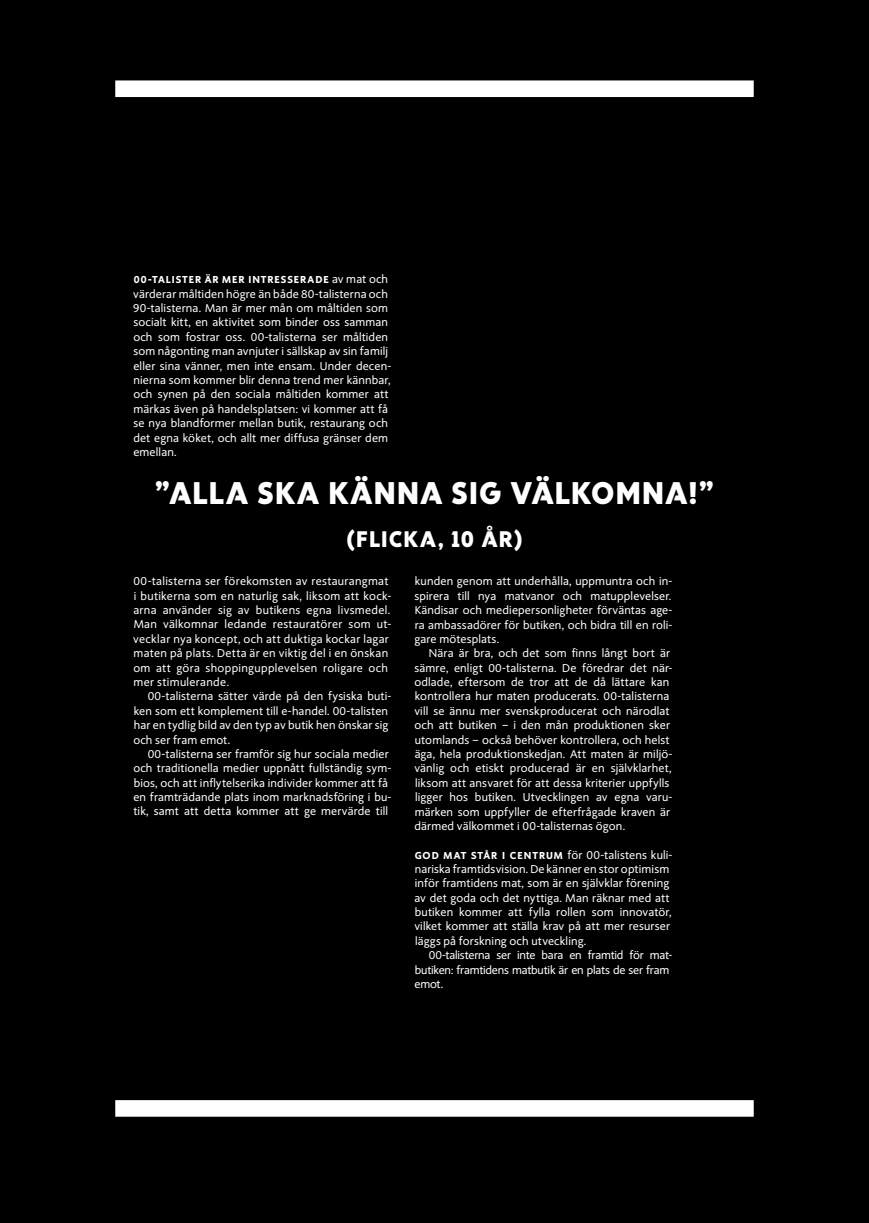
<style>
.page{position:relative;width:869px;height:1223px;background:#fff}
.page>*{position:absolute;margin:0;border:0;box-sizing:border-box;transform-origin:0 0}
.t1{font:900 31.25px "ICA Rubrik";letter-spacing:.05em;color:#fff}
.t2{font:900 22.5px "ICA Rubrik";letter-spacing:.075em;color:#fff}
.t3{font:11.25px/14.4px "ICA Text";letter-spacing:.015em;color:#fff}
.t4{font:11.25px/14.4px "ICA Text";letter-spacing:-.015em;color:#fff}
.t5{font:900 10px "ICA Text";letter-spacing:.095em;color:#fff}
.s1{font-weight:400;font-size:11.25px}
.s2{font-weight:900;font-size:10px}
</style>
<div class="page">
<div style="left:0;top:0;width:868px;height:1222px;background:#000"></div>
<div style="left:115px;top:1100px;width:638px;height:16px;background:#fff"></div>
<div style="left:115px;top:80px;width:638px;height:17px;background:#fff"></div>
<p class="t5" style="left:134px;top:274px;width:255px">00-TALISTER ÄR MER INTRESSERADE <span class="s1">av mat och</span></p>
<p class="t3" style="left:133px;top:287px;width:259px">värderar måltiden högre än både 80-talisterna och 90-talisterna. Man är mer mån om måltiden som socialt kitt, en aktivitet som binder oss samman och som fostrar oss. 00-talisterna ser måltiden som någonting man avnjuter i sällskap av sin familj eller sina vänner, men inte ensam. Under decen&shy;nierna som kommer blir denna trend mer kännbar, och synen på den sociala måltiden kommer att märkas även på handelsplatsen: vi kommer att få se nya blandformer mellan butik, restaurang och det egna köket, och allt mer diffusa gränser dem emellan.</p>
<h1 class="t1" style="left:155px;top:474px;width:559px">”ALLA SKA KÄNNA SIG VÄLKOMNA!”</h1>
<h2 class="t2" style="left:346px;top:525px;width:178px">(FLICKA, 10 ÅR)</h2>
<p class="t3" style="left:133px;top:574px;width:259px">00-talisterna ser förekomsten av restaurangmat i butikerna som en naturlig sak, liksom att kock&shy;arna använder sig av butikens egna livsmedel.<br>Man välkomnar ledande restauratörer som ut&shy;vecklar nya koncept, och att duktiga kockar lagar maten på plats. Detta är en viktig del i en önskan om att göra shoppingupplevelsen roligare och mer stimulerande.</p>
<p class="t3" style="left:133px;top:689px;width:259px;text-indent:14px">00-talisterna sätter värde på den fysiska buti&shy;ken som ett komplement till e-handel. 00-talisten har en tydlig bild av den typ av butik hen önskar sig och ser fram emot.</p>
<p class="t3" style="left:133px;top:747px;width:259px;text-indent:14px">00-talisterna ser framför sig hur sociala medier och traditionella medier uppnått fullständig sym&shy;bios, och att inflytelserika individer kommer att få en framträdande plats inom marknadsföring i bu&shy;tik, samt att detta kommer att ge mervärde till</p>
<p class="t3" style="left:414px;top:574px;width:259px;text-align:justify">kunden genom att underhålla, uppmuntra och in&shy;spirera till nya matvanor och matupplevelser.<br>Kändisar och mediepersonligheter förväntas age&shy;ra ambassadörer för butiken, och bidra till en roli&shy;gare mötesplats.</p>
<p class="t3" style="left:414px;top:646px;width:259px;text-indent:15px">Nära är bra, och det som finns långt bort är sämre, enligt 00-talisterna. De föredrar det när&shy;odlade, eftersom de tror att de då lättare kan kontrollera hur maten producerats. 00-talisterna vill se ännu mer svenskproducerat och närodlat och att butiken – i den mån produktionen sker utomlands – också behöver kontrollera, och helst äga, hela produktionskedjan. Att maten är miljö&shy;vänlig och etiskt producerad är en självklarhet, liksom att ansvaret för att dessa kriterier uppfylls ligger hos butiken. Utvecklingen av egna varu&shy;märken som uppfyller de efterfrågade kraven är därmed välkommet i 00-talisternas ögon.</p>
<p class="t3" style="left:414px;top:847px;width:259px"><span class="s2">GOD MAT STÅR I CENTRUM</span> för 00-talistens kuli&shy;nariska framtidsvision. De känner en stor optimism inför framtidens mat, som är en självklar förening av det goda och det nyttiga. Man räknar med att butiken kommer att fylla rollen som innovatör, vilket kommer att ställa krav på att mer resurser läggs på forskning och utveckling.</p>
<p class="t4" style="left:414px;top:948px;width:258px;text-indent:14px">00-talisterna ser inte bara en framtid för mat&shy;butiken: framtidens matbutik är en plats de ser fram emot.</p>
</div>
